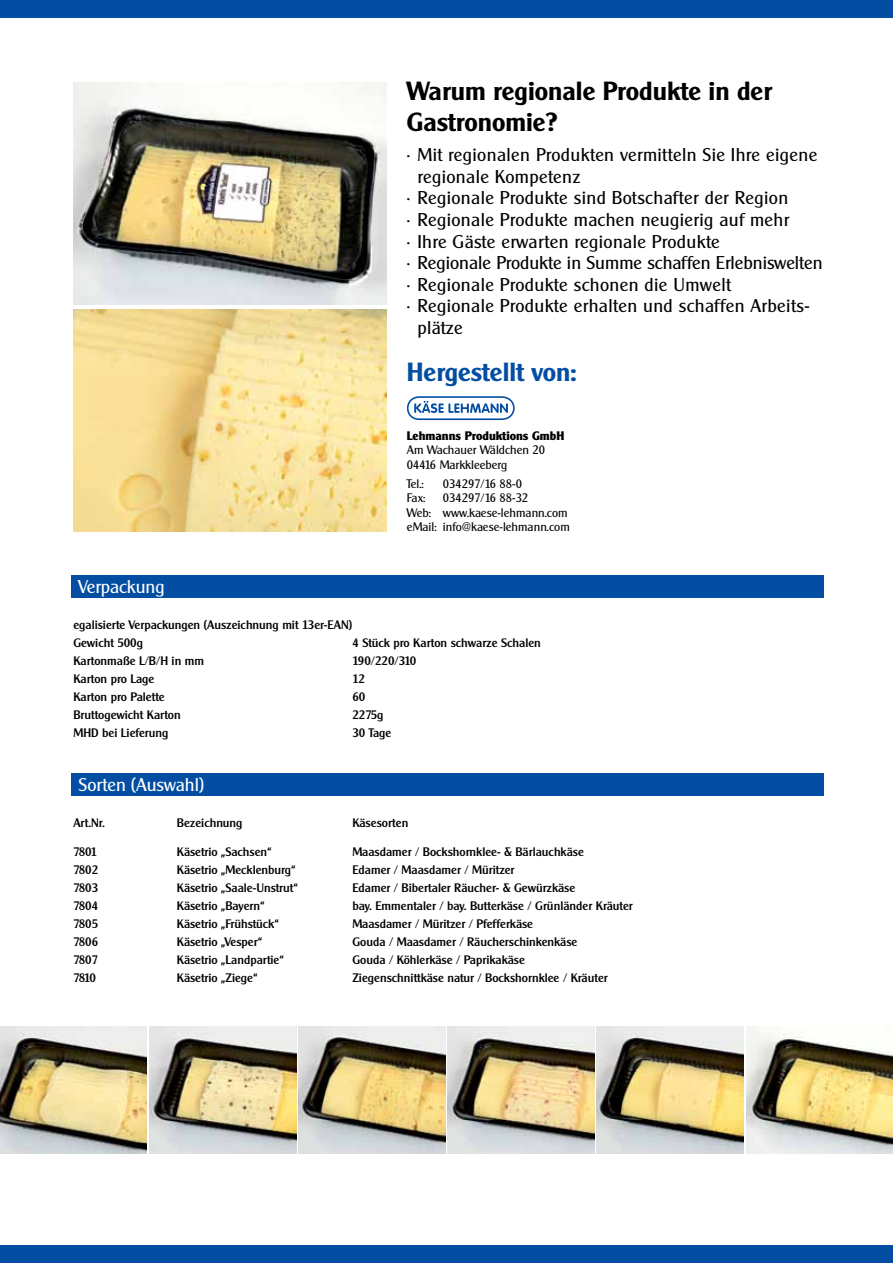
<style>
.page{position:relative;width:893px;height:1263px;background:#fff}
.page>*{position:absolute;margin:0;border:0;box-sizing:border-box;transform-origin:0 0}
.t1{font:600 25.5px/30.6px "Cleaxg";color:#000}
.t2{font:600 25.5px "Cleaxg";color:#034ea2}
.t3{font:18px "Cleaxg";letter-spacing:.02em;color:#000}
.t4{font:18px "Cleaxg";color:#000}
.t5{font:18px "Cleaxg";color:#fff}
.t6{font:500 12px/18px "Cleaxg";color:#000}
.t7{font:12px/14.4px "Cleaxg";color:#000}
.t8{font:700 12px "Cleaxg";color:#000}
.t9{font:500 12px "Cleaxg";letter-spacing:-.035em;color:#000}
</style>
<div class="page">
<div style="left:71px;top:575px;width:753px;height:23px;background:#034ea2"></div>
<div style="left:0;top:1245px;width:893px;height:18px;background:#034ea2"></div>
<div style="left:0;top:0;width:893px;height:17px;background:#034ea2"></div>
<svg style="left:407px;top:396px;width:108px;height:24px"></svg>
<img style="left:0;top:1026px;width:147px;height:128px">
<img style="left:149px;top:1026px;width:147px;height:128px">
<img style="left:298px;top:1026px;width:147px;height:128px">
<img style="left:448px;top:1026px;width:146px;height:128px">
<img style="left:597px;top:1026px;width:147px;height:128px">
<img style="left:746px;top:1026px;width:147px;height:128px">
<div style="left:71px;top:773px;width:753px;height:22px;background:#034ea2"></div>
<img style="left:73px;top:82px;width:313px;height:222px">
<img style="left:73px;top:310px;width:313px;height:221px">
<h1 class="t1" style="left:407px;top:76px;width:367px">Warum regionale Produkte in der<br>Gastronomie?</h1>
<h2 class="t3" style="left:407px;top:145px;width:412px">· Mit regionalen Produkten vermitteln Sie Ihre eigene</h2>
<h2 class="t3" style="left:417px;top:166px;width:165px">regionale Kompetenz</h2>
<h2 class="t3" style="left:407px;top:188px;width:383px">· Regionale Produkte sind Botschafter der Region</h2>
<h2 class="t3" style="left:407px;top:209px;width:384px">· Regionale Produkte machen neugierig auf mehr</h2>
<h2 class="t3" style="left:407px;top:231px;width:314px">· Ihre Gäste erwarten regionale Produkte</h2>
<h2 class="t4" style="left:407px;top:253px;width:417px">· Regionale Produkte in Summe schaffen Erlebniswelten</h2>
<h2 class="t3" style="left:407px;top:274px;width:325px">· Regionale Produkte schonen die Umwelt</h2>
<h2 class="t3" style="left:407px;top:296px;width:404px">· Regionale Produkte erhalten und schaffen Arbeits-</h2>
<h2 class="t3" style="left:417px;top:317px;width:47px">plätze</h2>
<h1 class="t2" style="left:407px;top:357px;width:171px">Hergestellt von:</h1>
<p class="t8" style="left:407px;top:429px;width:159px">Lehmanns Produktions GmbH</p>
<p class="t7" style="left:407px;top:443px;width:140px">Am Wachauer Wäldchen 20<br>04416 Markkleeberg</p>
<p class="t7" style="left:407px;top:477px;width:18px">Tel.:</p>
<p class="t7" style="left:443px;top:477px;width:81px">034297/16 88-0</p>
<p class="t7" style="left:407px;top:491px;width:20px">Fax:</p>
<p class="t7" style="left:407px;top:491px;width:164px;text-align:center">034297/16 88-32<br>Web: www.kaese-lehmann.com eMail: info@kaese-lehmann.com</p>
<h2 class="t5" style="left:79px;top:577px;width:88px">Verpackung</h2>
<p class="t6" style="left:73px;top:616px;width:280px">egalisierte Verpackungen (Auszeichnung mit 13er-EAN)<br>Gewicht 500g</p>
<p class="t6" style="left:352px;top:634px;width:190px">4 Stück pro Karton schwarze Schalen</p>
<p class="t6" style="left:73px;top:652px;width:132px">Kartonmaße L/B/H in mm</p>
<p class="t9" style="left:352px;top:654px;width:65px">190/220/310</p>
<p class="t6" style="left:73px;top:670px;width:83px">Karton pro Lage</p>
<p class="t6" style="left:352px;top:670px;width:14px">12</p>
<p class="t6" style="left:73px;top:688px;width:93px">Karton pro Palette</p>
<p class="t6" style="left:352px;top:688px;width:14px">60</p>
<p class="t6" style="left:73px;top:706px;width:109px">Bruttogewicht Karton</p>
<p class="t6" style="left:352px;top:706px;width:33px">2275g</p>
<p class="t6" style="left:73px;top:724px;width:97px">MHD bei Lieferung</p>
<p class="t6" style="left:352px;top:724px;width:40px">30 Tage</p>
<h2 class="t5" style="left:79px;top:775px;width:127px">Sorten (Auswahl)</h2>
<p class="t6" style="left:73px;top:814px;width:33px">Art.Nr.</p>
<p class="t6" style="left:177px;top:814px;width:67px">Bezeichnung</p>
<p class="t6" style="left:352px;top:814px;width:57px">Käsesorten</p>
<p class="t6" style="left:73px;top:843px;width:26px">7801</p>
<p class="t6" style="left:177px;top:843px;width:96px">Käsetrio „Sachsen“</p>
<p class="t6" style="left:352px;top:843px;width:233px">Maasdamer / Bockshornklee- &amp; Bärlauchkäse</p>
<p class="t6" style="left:73px;top:861px;width:26px">7802</p>
<p class="t6" style="left:177px;top:861px;width:120px">Käsetrio „Mecklenburg“</p>
<p class="t6" style="left:352px;top:861px;width:164px">Edamer / Maasdamer / Müritzer</p>
<p class="t6" style="left:73px;top:879px;width:26px">7803</p>
<p class="t6" style="left:177px;top:879px;width:122px">Käsetrio „Saale-Unstrut“</p>
<p class="t6" style="left:352px;top:879px;width:224px">Edamer / Bibertaler Räucher- &amp; Gewürzkäse</p>
<p class="t6" style="left:73px;top:897px;width:26px">7804</p>
<p class="t6" style="left:177px;top:897px;width:89px">Käsetrio „Bayern“</p>
<p class="t6" style="left:352px;top:897px;width:282px">bay. Emmentaler / bay. Butterkäse / Grünländer Kräuter</p>
<p class="t6" style="left:73px;top:915px;width:26px">7805</p>
<p class="t6" style="left:177px;top:915px;width:103px">Käsetrio „Frühstück“</p>
<p class="t6" style="left:352px;top:915px;width:182px">Maasdamer / Müritzer / Pfefferkäse</p>
<p class="t6" style="left:73px;top:933px;width:26px">7806</p>
<p class="t6" style="left:177px;top:933px;width:87px">Käsetrio „Vesper“</p>
<p class="t6" style="left:352px;top:933px;width:227px">Gouda / Maasdamer / Räucherschinkenkäse</p>
<p class="t6" style="left:73px;top:951px;width:26px">7807</p>
<p class="t6" style="left:177px;top:951px;width:108px">Käsetrio „Landpartie“</p>
<p class="t6" style="left:352px;top:951px;width:174px">Gouda / Köhlerkäse / Paprikakäse</p>
<p class="t6" style="left:73px;top:969px;width:24px">7810</p>
<p class="t6" style="left:177px;top:969px;width:82px">Käsetrio „Ziege“</p>
<p class="t6" style="left:352px;top:969px;width:257px">Ziegenschnittkäse natur / Bockshornklee / Kräuter</p>
</div>
